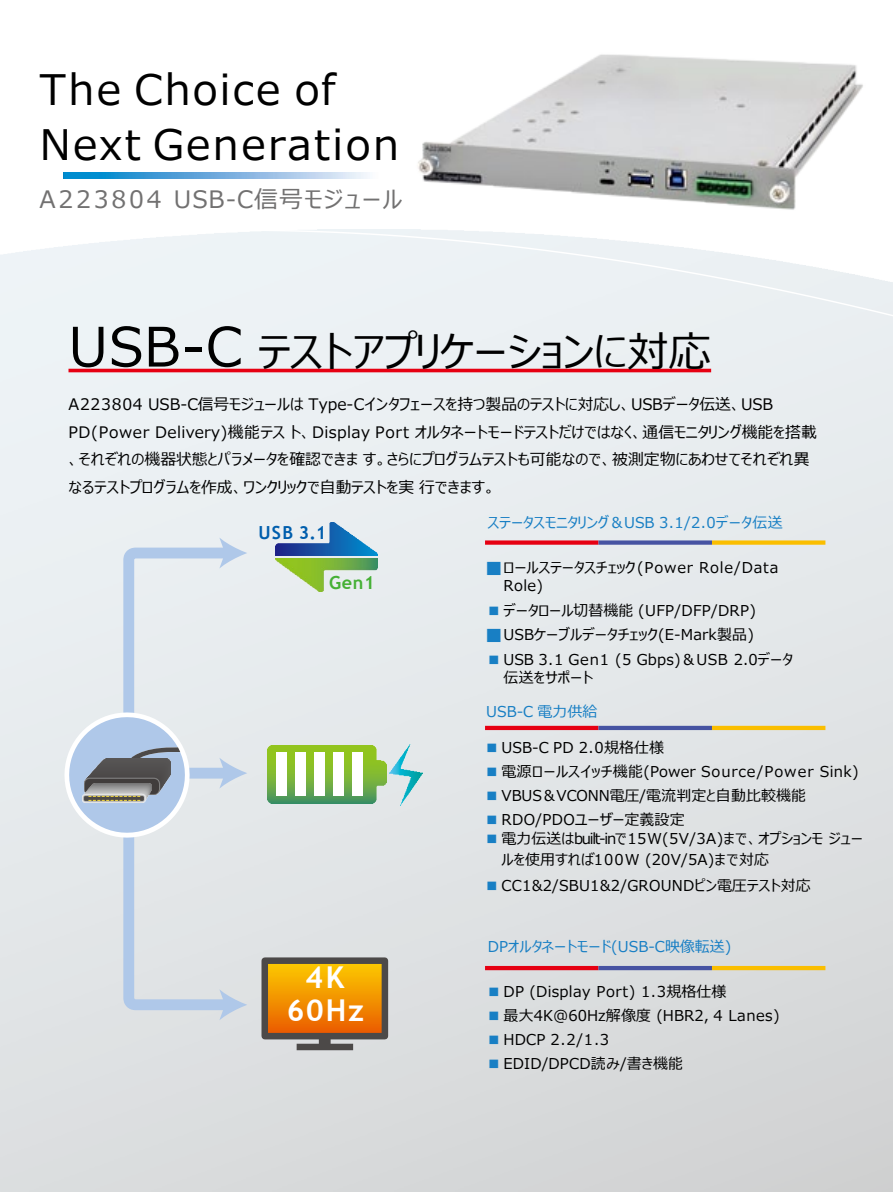
<style>
.page{position:relative;width:893px;height:1192px;background:#fff}
.page>*{position:absolute;margin:0;border:0;box-sizing:border-box;transform-origin:0 0}
.t1{font:42px "Meiryo UI";letter-spacing:.05em;color:#000}
.t2{font:42px "Meiryo UI";color:#000}
.t3{font:700 30px "Trebuchet MS";letter-spacing:.06em;color:#fff}
.t4{font:24px "Meiryo UI";letter-spacing:.055em;color:#727171}
.t5{font:700 18px "Trebuchet MS";color:#005ead}
.t6{font:700 18px "Trebuchet MS";color:#45b035}
.t7{font:15.9px/27.6px "Meiryo UI";color:#000}
.t8{font:15px/18px "Meiryo UI";letter-spacing:.01em;color:#000}
.t9{font:15px "Meiryo UI";letter-spacing:.005em;color:#187fc4}
.s1{font-size:54px}
.s2{font-family:"P Ming Li U";color:#187fc4}
.s3{color:#187fc4}
</style>
<div class="page">
<img style="left:0;top:317px;width:892px;height:874px">
<svg style="left:0;top:229px;width:892px;height:88px"></svg>
<img style="left:64px;top:172px;width:304px;height:7px">
<img style="left:418px;top:54px;width:445px;height:156px">
<svg style="left:485px;top:540px;width:113px;height:4px"></svg>
<div style="left:485px;top:725px;width:113px;height:5px;background:#e60012"></div>
<svg style="left:485px;top:965px;width:113px;height:4px"></svg>
<svg style="left:712px;top:540px;width:113px;height:4px"></svg>
<div style="left:712px;top:725px;width:113px;height:5px;background:#fabe00"></div>
<svg style="left:712px;top:965px;width:113px;height:4px"></svg>
<svg style="left:598px;top:540px;width:114px;height:4px"></svg>
<div style="left:598px;top:725px;width:114px;height:5px;background:#4653a2"></div>
<svg style="left:598px;top:965px;width:114px;height:4px"></svg>
<svg style="left:118px;top:542px;width:120px;height:473px;background:#dee4ea"></svg>
<svg style="left:219px;top:989px;width:28px;height:31px"></svg>
<svg style="left:219px;top:537px;width:28px;height:31px"></svg>
<div style="left:135px;top:767px;width:92px;height:11px;background:#afc8e9"></div>
<svg style="left:219px;top:757px;width:28px;height:31px"></svg>
<img style="left:269px;top:965px;width:111px;height:66px">
<div style="left:261px;top:957px;width:127px;height:82px;border:7px solid #4c4948"></div>
<div style="left:319px;top:1036px;width:11px;height:9px;background:#4c4948"></div>
<div style="left:296px;top:1043px;width:57px;height:6px;background:#4c4948"></div>
<img style="left:275px;top:522px;width:102px;height:33px">
<img style="left:275px;top:558px;width:102px;height:33px">
<img style="left:267px;top:745px;width:119px;height:57px">
<div style="left:276px;top:752px;width:10px;height:43px;background:#fff"></div>
<div style="left:295px;top:752px;width:10px;height:43px;background:#fff"></div>
<div style="left:314px;top:752px;width:10px;height:43px;background:#fff"></div>
<div style="left:333px;top:752px;width:10px;height:43px;background:#fff"></div>
<div style="left:352px;top:752px;width:10px;height:43px;background:#fff"></div>
<img style="left:390px;top:744px;width:32px;height:61px">
<svg style="left:64px;top:712px;width:126px;height:125px;background:#b5c0ce"></svg>
<svg style="left:68px;top:368px;width:643px;height:4px;background:#e62b3b"></svg>
<p class="t1" style="left:40px;top:60px;width:297px">The Choice of</p>
<p class="t1" style="left:40px;top:116px;width:361px">Next Generation</p>
<p class="t4" style="left:40px;top:182px;width:364px">A223804 USB-C信号モジュール</p>
<p class="t2" style="left:68px;top:322px;width:644px"><span class="s1">USB-C</span> テストアプリケーションに対応</p>
<p class="t7" style="left:68px;top:391px;width:749px">A223804 USB-C信号モジュールは Type-Cインタフェースを持つ製品のテストに対応し、USBデータ伝送、USB PD(Power Delivery)機能テスト、Display Port オルタネートモードテストだけではなく、通信モニタリング機能を搭載、それぞれの機器状態とパラメータを確認できます。さらにプログラムテストも可能なので、被測定物にあわせてそれぞれ異なるテストプログラムを作成、ワンクリックで自動テストを実行できます。</p>
<p class="t5" style="left:258px;top:521px;width:69px">USB 3.1</p>
<p class="t6" style="left:329px;top:571px;width:47px">Gen1</p>
<p class="t3" style="left:305px;top:958px;width:40px">4K</p>
<p class="t3" style="left:287px;top:991px;width:79px">60Hz</p>
<p class="t9" style="left:488px;top:512px;width:296px">ステータスモニタリング＆USB 3.1/2.0データ伝送</p>
<p class="t8" style="left:503px;top:559px;width:276px;text-indent:-17px"><span class="s2">■</span>ロールステータスチェック(Power Role/Data<br>Role)</p>
<p class="t8" style="left:486px;top:601px;width:271px"><span class="s3">■</span>データロール切替機能 (UFP/DFP/DRP)</p>
<p class="t8" style="left:486px;top:625px;width:269px"><span class="s2">■</span>USBケーブルデータチェック(E-Mark製品)</p>
<p class="t8" style="left:503px;top:651px;width:291px;text-indent:-17px"><span class="s3">■</span>USB 3.1 Gen1 (5 Gbps)＆USB 2.0データ伝送をサポート</p>
<p class="t9" style="left:486px;top:701px;width:113px">USB-C 電力供給</p>
<p class="t8" style="left:484px;top:739px;width:181px"><span class="s3">■</span>USB-C PD 2.0規格仕様</p>
<p class="t8" style="left:484px;top:763px;width:375px"><span class="s3">■</span>電源ロールスイッチ機能(Power Source/Power Sink)</p>
<p class="t8" style="left:484px;top:787px;width:323px"><span class="s3">■</span>VBUS＆VCONN電圧/電流判定と自動比較機能</p>
<p class="t8" style="left:484px;top:811px;width:201px"><span class="s3">■</span>RDO/PDOユーザー定義設定</p>
<p class="t8" style="left:501px;top:828px;width:363px;line-height:20.9px;text-indent:-17px"><span class="s3">■</span>電力伝送はbuilt-inで15W(5V/3A)まで、オプションモジュールを使用すれば100W (20V/5A)まで対応</p>
<p class="t8" style="left:484px;top:877px;width:327px"><span class="s3">■</span>CC1&amp;2/SBU1&amp;2/GROUNDピン電圧テスト対応</p>
<p class="t9" style="left:488px;top:936px;width:245px">DPオルタネートモード(USB-C映像転送)</p>
<p class="t8" style="left:486px;top:983px;width:241px"><span class="s3">■</span>DP (Display Port) 1.3規格仕様</p>
<p class="t8" style="left:486px;top:1007px;width:295px"><span class="s3">■</span>最大4K@60Hz解像度 (HBR2, 4 Lanes)</p>
<p class="t8" style="left:486px;top:1031px;width:124px"><span class="s3">■</span>HDCP 2.2/1.3</p>
<p class="t8" style="left:486px;top:1055px;width:198px"><span class="s3">■</span>EDID/DPCD読み/書き機能</p>
</div>
